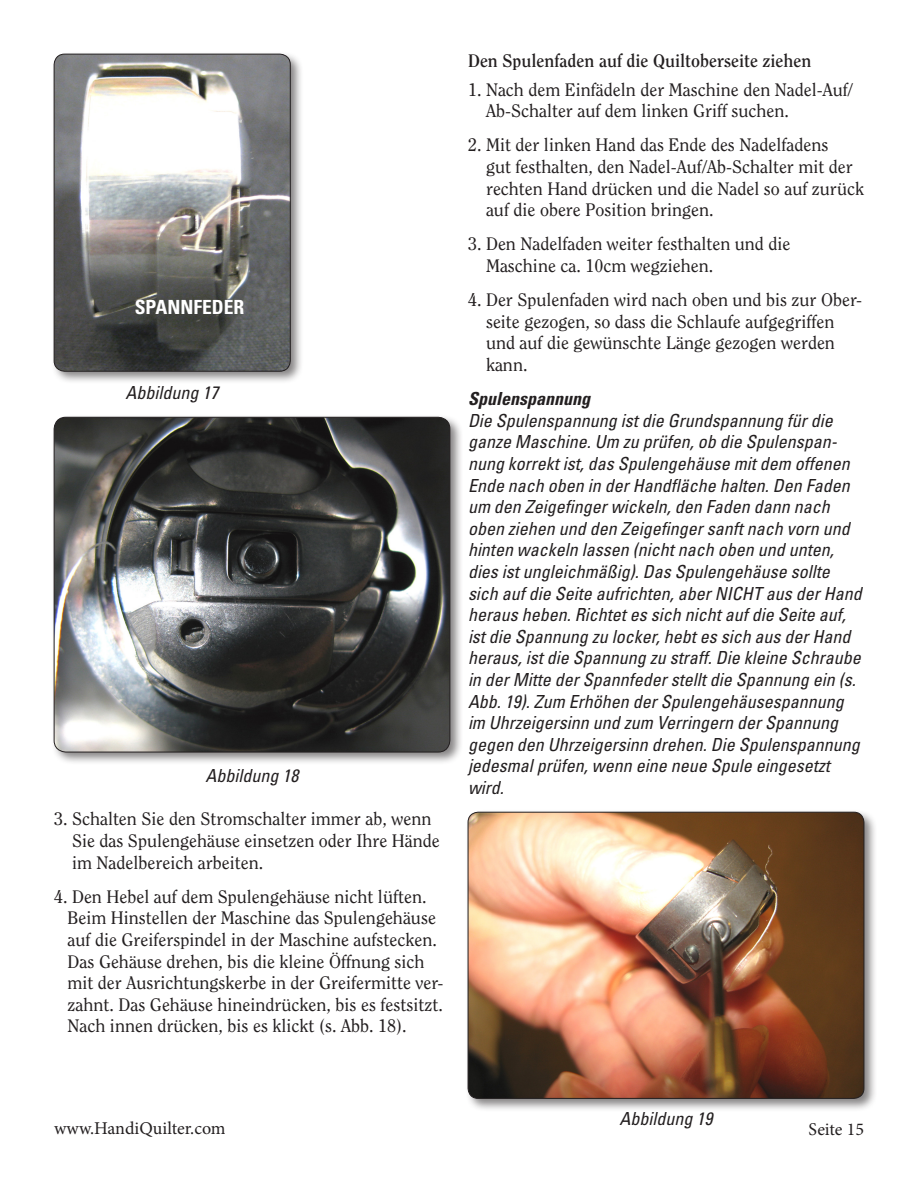
<style>
.page{position:relative;width:918px;height:1188px;background:#fff}
.page>*{position:absolute;margin:0;border:0;box-sizing:border-box;transform-origin:0 0}
.t1{font:700 condensed 19.5px "Univers LT Std";color:#fff}
.t2{font:18px/21.6px "Clearface Std";color:#231f20}
.t3{font:italic condensed 18px/21.6px "Univers LT Std";color:#231f20}
.t4{font:700 18px "Clearface Std";color:#231f20}
.t5{font:18px "Minion Pro";color:#231f20}
.t6{font:italic 700 condensed 18px "Univers LT Std";color:#231f20}
</style>
<div class="page">
<div style="left:51px;top:51px;width:252px;height:333px;background:#231f20;opacity:.55"></div>
<img style="left:54px;top:54px;width:236px;height:317px">
<div style="left:54px;top:54px;width:236px;height:317px;border:1px solid #231f20;border-radius:11px"></div>
<div style="left:51px;top:414px;width:412px;height:351px;background:#231f20;opacity:.55"></div>
<img style="left:54px;top:417px;width:396px;height:335px">
<div style="left:54px;top:417px;width:396px;height:335px;border:1px solid #231f20;border-radius:12px"></div>
<div style="left:465px;top:809px;width:412px;height:303px;background:#231f20;opacity:.55"></div>
<img style="left:468px;top:812px;width:396px;height:286px">
<div style="left:468px;top:812px;width:396px;height:286px;border:1px solid #231f20;border-radius:10px"></div>
<p class="t1" style="left:135px;top:295px;width:111px">SPANNFEDER</p>
<p class="t3" style="left:126px;top:382px;width:94px">Abbildung 17</p>
<p class="t3" style="left:206px;top:765px;width:94px">Abbildung 18</p>
<p class="t2" style="left:72px;top:808px;width:369px;text-indent:-18px">3. Schalten Sie den Stromschalter immer ab, wenn<br>Sie das Spulengehäuse einsetzen oder Ihre Hände im Nadelbereich arbeiten.</p>
<p class="t2" style="left:68px;top:886px;width:377px;text-indent:-14px">4. Den Hebel auf dem Spulengehäuse nicht lüften.<br>Beim Hinstellen der Maschine das Spulengehäuse auf die Greiferspindel in der Maschine aufstecken.<br>Das Gehäuse drehen, bis die kleine Öffnung sich mit der Ausrichtungskerbe in der Greifermitte ver&shy;zahnt. Das Gehäuse hineindrücken, bis es festsitzt.<br>Nach innen drücken, bis es klickt (s. Abb. 18).</p>
<p class="t4" style="left:468px;top:50px;width:345px">Den Spulenfaden auf die Quiltoberseite ziehen</p>
<p class="t2" style="left:486px;top:79px;width:369px;text-indent:-18px">1. Nach dem Einfädeln der Maschine den Nadel-Auf/<br>Ab-Schalter auf dem linken Griff suchen.</p>
<p class="t2" style="left:486px;top:134px;width:379px;text-indent:-18px">2. Mit der linken Hand das Ende des Nadelfadens<br>gut festhalten, den Nadel-Auf/Ab-Schalter mit der rechten Hand drücken und die Nadel so auf zurück auf die obere Position bringen.</p>
<p class="t2" style="left:486px;top:233px;width:306px;text-indent:-18px">3. Den Nadelfaden weiter festhalten und die<br>Maschine ca. 10cm wegziehen.</p>
<p class="t2" style="left:486px;top:289px;width:378px;text-indent:-18px">4. Der Spulenfaden wird nach oben und bis zur Ober&shy;seite gezogen, so dass die Schlaufe aufgegriffen und auf die gewünschte Länge gezogen werden kann.</p>
<p class="t6" style="left:468px;top:388px;width:124px">Spulenspannung</p>
<p class="t3" style="left:468px;top:410px;width:395px">Die Spulenspannung ist die Grundspannung für die ganze Maschine. Um zu prüfen, ob die Spulenspan&shy;nung korrekt ist, das Spulengehäuse mit dem offenen Ende nach oben in der Handfläche halten. Den Faden um den Zeigefinger wickeln, den Faden dann nach oben ziehen und den Zeigefinger sanft nach vorn und hinten wackeln lassen (nicht nach oben und unten, dies ist ungleichmäßig). Das Spulengehäuse sollte sich auf die Seite aufrichten, aber NICHT aus der Hand heraus heben. Richtet es sich nicht auf die Seite auf, ist die Spannung zu locker, hebt es sich aus der Hand heraus, ist die Spannung zu straff. Die kleine Schraube in der Mitte der Spannfeder stellt die Spannung ein (s.<br>Abb. 19). Zum Erhöhen der Spulengehäusespannung im Uhrzeigersinn und zum Verringern der Spannung gegen den Uhrzeigersinn drehen. Die Spulenspannung jedesmal prüfen, wenn eine neue Spule eingesetzt wird.</p>
<p class="t3" style="left:620px;top:1108px;width:94px">Abbildung 19</p>
<p class="t5" style="left:54px;top:1116px;width:173px">www.HandiQuilter.com</p>
<p class="t5" style="left:809px;top:1117px;width:57px">Seite 15</p>
</div>
